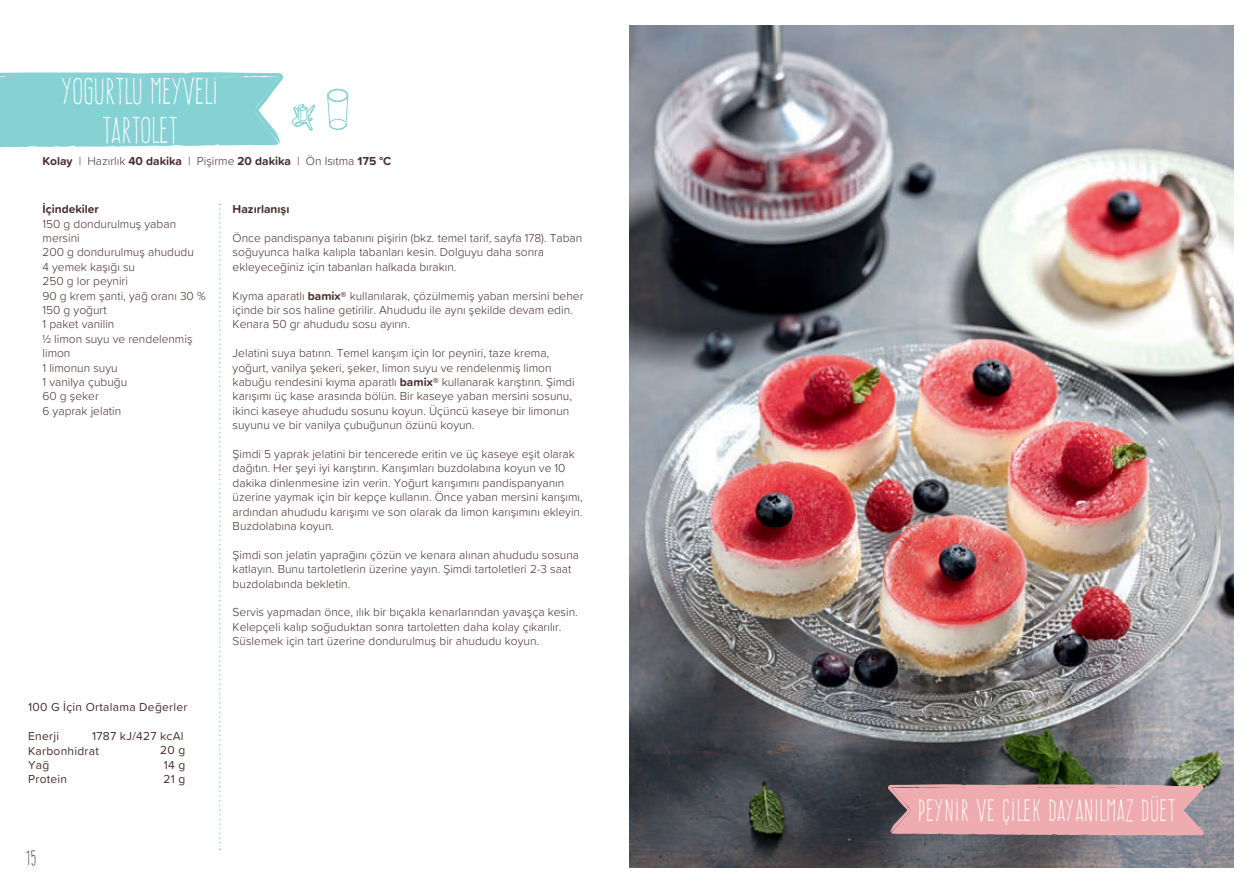
<style>
.page{position:relative;width:1259px;height:893px;background:#fff}
.page>*{position:absolute;margin:0;border:0;box-sizing:border-box;transform-origin:0 0}
.t1{font:32.4px/38.8px "Frente H1";color:#fff;text-align:center}
.t2{font:27px "Frente H1";letter-spacing:.02em;color:#fff}
.t3{font:18px "Frente H1";color:#482d2f}
.t4{font:300 12px/14.4px "Proxima Soft";color:#482d2f}
.t5{font:12px/14.4px "Proxima Soft";letter-spacing:.02em;color:#482d2f}
.t6{font:700 12px "Proxima Soft";color:#482d2f}
.s1{font-weight:300}
.s2{font-weight:700}
</style>
<div class="page">
<img style="left:629px;top:26px;width:604px;height:841px">
<svg style="left:887px;top:784px;width:317px;height:52px;background:#e0a4a8"></svg>
<svg style="left:0;top:72px;width:283px;height:76px;background:#8ed4d6"></svg>
<svg style="left:292px;top:104px;width:24px;height:27px"></svg>
<div style="left:327px;top:89px;width:21px;height:13px;border:1px solid #85d1d3;border-radius:50%"></div>
<div style="left:328px;top:90px;width:19px;height:11px;border:1px solid #85d1d3;border-radius:50%"></div>
<svg style="left:327px;top:96px;width:21px;height:34px"></svg>
<svg style="left:219px;top:204px;width:2px;height:646px"></svg>
<h1 class="t1" style="left:61px;top:71px;width:158px">YOGURTLU MEYVELI<br>TARTOLET</h1>
<p class="t6" style="left:43px;top:152px;width:350px">Kolay <span class="s1">| Hazırlık</span> 40 dakika <span class="s1">| Pişirme</span> 20 dakika <span class="s1">| Ön Isıtma</span> 175 °C</p>
<p class="t6" style="left:43px;top:200px;width:58px">İçindekiler</p>
<p class="t4" style="left:43px;top:216px;width:165px">150 g dondurulmuş yaban mersini<br>200 g dondurulmuş ahududu<br>4 yemek kaşığı su<br>250 g lor peyniri<br>90 g krem şanti, yağ oranı 30 %<br>150 g yoğurt<br>1 paket vanilin<br>½ limon suyu ve rendelenmiş limon<br>1 limonun suyu<br>1 vanilya çubuğu<br>60 g şeker<br>6 yaprak jelatin</p>
<p class="t6" style="left:233px;top:200px;width:58px">Hazırlanışı</p>
<p class="t4" style="left:233px;top:230px;width:351px">Önce pandispanya tabanını pişirin (bkz. temel tarif, sayfa 178). Taban soğuyunca halka kalıpla tabanları kesin. Dolguyu daha sonra ekleyeceğiniz için tabanları halkada bırakın.</p>
<p class="t4" style="left:233px;top:288px;width:352px">Kıyma aparatlı <span class="s2">bamix®</span> kullanılarak, çözülmemiş yaban mersini beher içinde bir sos haline getirilir. Ahududu ile aynı şekilde devam edin.<br>Kenara 50 gr ahududu sosu ayırın.</p>
<p class="t4" style="left:233px;top:345px;width:343px">Jelatini suya batırın. Temel karışım için lor peyniri, taze krema, yoğurt, vanilya şekeri, şeker, limon suyu ve rendelenmiş limon kabuğu rendesini kıyma aparatlı <span class="s2">bamix®</span> kullanarak karıştırın. Şimdi karışımı üç kase arasında bölün. Bir kaseye yaban mersini sosunu, ikinci kaseye ahududu sosunu koyun. Üçüncü kaseye bir limonun suyunu ve bir vanilya çubuğunun özünü koyun.</p>
<p class="t4" style="left:233px;top:446px;width:352px">Şimdi 5 yaprak jelatini bir tencerede eritin ve üç kaseye eşit olarak dağıtın. Her şeyi iyi karıştırın. Karışımları buzdolabına koyun ve 10 dakika dinlenmesine izin verin. Yoğurt karışımını pandispanyanın üzerine yaymak için bir kepçe kullanın. Önce yaban mersini karışımı, ardından ahududu karışımı ve son olarak da limon karışımını ekleyin.<br>Buzdolabına koyun.</p>
<p class="t4" style="left:233px;top:547px;width:348px">Şimdi son jelatin yaprağını çözün ve kenara alınan ahududu sosuna katlayın. Bunu tartoletlerin üzerine yayın. Şimdi tartoletleri 2-3 saat buzdolabında bekletin.</p>
<p class="t4" style="left:233px;top:604px;width:347px">Servis yapmadan önce, ılık bir bıçakla kenarlarından yavaşça kesin.<br>Kelepçeli kalıp soğuduktan sonra tartoletten daha kolay çıkarılır.<br>Süslemek için tart üzerine dondurulmuş bir ahududu koyun.</p>
<p class="t5" style="left:28px;top:700px;width:161px">100 G İçin Ortalama Değerler</p>
<p class="t5" style="left:28px;top:728px;width:72px">Enerji<br>Karbonhidrat<br>Yağ<br>Protein</p>
<p class="t5" style="left:160px;top:728px;width:27px;text-indent:-68px">1787 kJ/427 kcAl<br>20 g<br>14 g<br>21 g</p>
<h3 class="t3" style="left:26px;top:848px;width:12px">15</h3>
<h2 class="t2" style="left:917px;top:795px;width:259px">PEYNIR VE ÇILEK DAYANILMAZ DÜET</h2>
</div>
